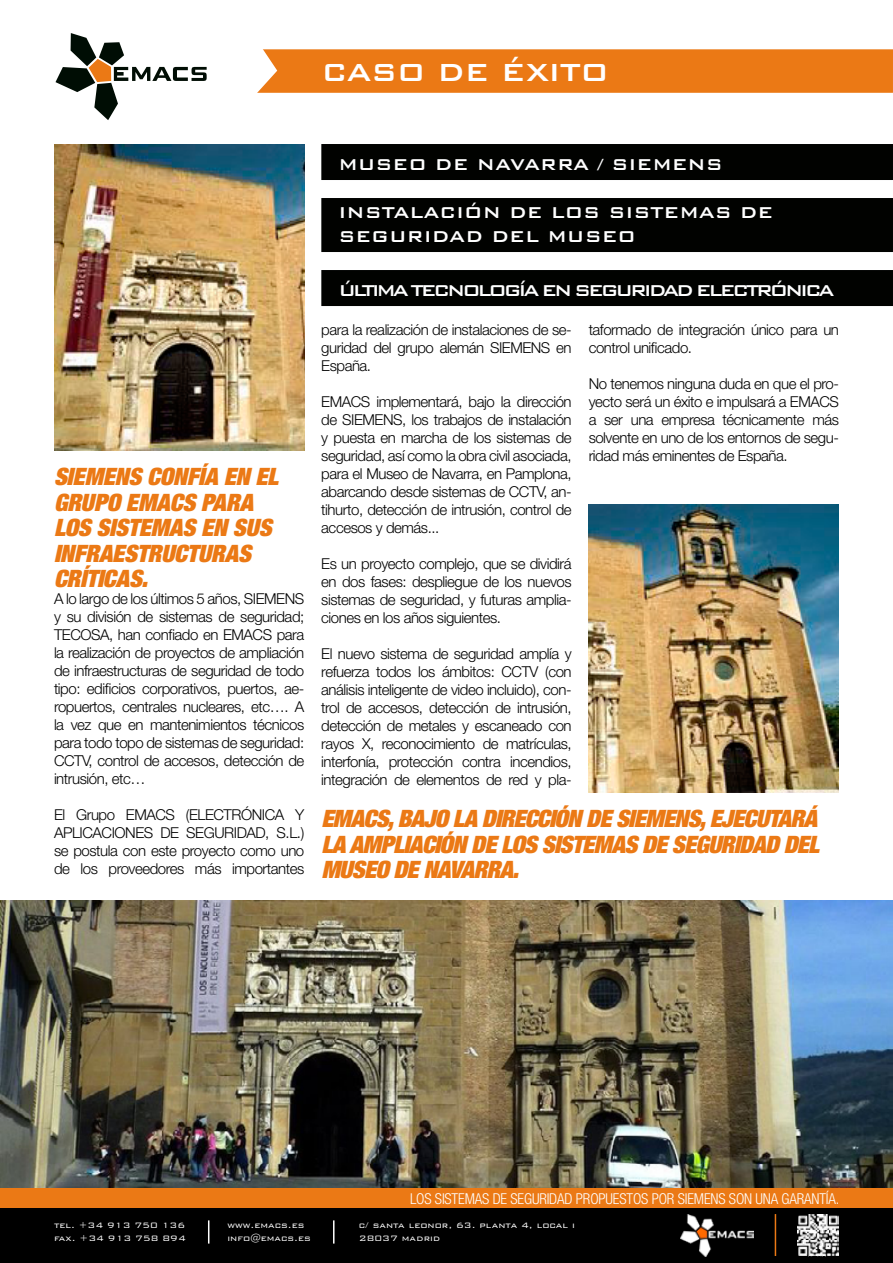
<style>
.page{position:relative;width:893px;height:1263px;background:#fff}
.page>*{position:absolute;margin:0;border:0;box-sizing:border-box;transform-origin:0 0}
.t1{font:500 33px "Bank Gothic BT";letter-spacing:-.02em;color:#fff}
.t2{font:italic 900 condensed 24px/25.5px "Helvetica Neue LT Std";letter-spacing:-.03em;color:#eb7915}
.t3{font:italic 900 condensed 24px/25.5px "Helvetica Neue LT Std";letter-spacing:-.01em;color:#eb7915}
.t4{font:500 21px "Bank Gothic BT";letter-spacing:-.025em;color:#fff}
.t5{font:500 21px "Bank Gothic BT";letter-spacing:-.15em;color:#fff}
.t6{font:300 15px/18px "Helvetica Neue LT Std";letter-spacing:-.03em;color:#000;text-align:justify}
.t7{font:300 condensed 15px "Helvetica Neue LT Std";letter-spacing:-.01em;color:#fff}
.t8{font:300 10.5px/12.5px "Bank Gothic BT";color:#fff}
</style>
<div class="page">
<div style="left:321px;top:144px;width:572px;height:36px;background:#010200"></div>
<div style="left:321px;top:198px;width:572px;height:54px;background:#010200"></div>
<div style="left:321px;top:270px;width:572px;height:36px;background:#010200"></div>
<div style="left:0;top:49px;width:893px;height:44px;background:#eb7915"></div>
<svg style="left:0;top:49px;width:277px;height:44px;background:#fdf6ef"></svg>
<svg style="left:56px;top:33px;width:151px;height:87px"></svg>
<img style="left:54px;top:144px;width:250px;height:306px">
<img style="left:0;top:900px;width:893px;height:288px">
<div style="left:1px;top:1188px;width:892px;height:21px;background:#eb7915"></div>
<img style="left:589px;top:504px;width:250px;height:288px">
<div style="left:0;top:1209px;width:893px;height:54px;background:#000"></div>
<svg style="left:333px;top:1220px;width:1px;height:23px"></svg>
<hr style="left:775px;top:1214px;width:1px;height:42px;background:#eb7915">
<svg style="left:208px;top:1220px;width:1px;height:23px"></svg>
<img style="left:680px;top:1214px;width:74px;height:42px">
<img style="left:797px;top:1214px;width:42px;height:42px">
<h1 class="t1" style="left:321px;top:54px;width:289px">caso de éxito</h1>
<h2 class="t3" style="left:54px;top:464px;width:226px">SIEMENS CONFÍA EN EL<br>GRUPO EMACS PARA<br>LOS SISTEMAS</h2>
<h2 class="t3" style="left:54px;top:515px;width:221px;text-indent:147px">EN SUS<br>INFRAES TRUCTURAS<br>CRÍTICAS.</h2>
<p class="t6" style="left:54px;top:589px;width:252px">A lo largo de los últimos 5 años, SIEMENS y su división de sistemas de seguridad; TECOSA, han confiado en EMACS para la realización de proyectos de ampliación de infraestructuras de seguridad de todo tipo: edificios corporativos, puertos, ae&shy;ropuertos, centrales nucleares, etc…. A la vez que en mantenimientos técnicos para todo topo de sistemas de seguridad:<br>CCTV, control de accesos, detección de intrusión, etc…</p>
<p class="t6" style="left:54px;top:805px;width:252px">El Grupo EMACS (ELECTRÓNICA Y APLICACIONES DE SEGURIDAD, S.L.) se postula con este proyecto como uno de los proveedores más importantes</p>
<h3 class="t4" style="left:338px;top:153px;width:54px">MUSEO</h3>
<h3 class="t4" style="left:435px;top:153px;width:16px">DE</h3>
<h3 class="t4" style="left:477px;top:153px;width:148px">NAVARRA / SIE</h3>
<h3 class="t4" style="left:652px;top:153px;width:67px">MENS</h3>
<h3 class="t4" style="left:338px;top:201px;width:42px">INSTA</h3>
<h3 class="t4" style="left:410px;top:201px;width:28px">LACI</h3>
<h3 class="t4" style="left:464px;top:201px;width:61px">ÓN DE</h3>
<h3 class="t4" style="left:551px;top:201px;width:31px">LOS</h3>
<h3 class="t4" style="left:608px;top:201px;width:15px">SISTE</h3>
<h3 class="t4" style="left:679px;top:201px;width:76px">MAS DE</h3>
<h3 class="t4" style="left:338px;top:225px;width:101px">SEGURIDAD</h3>
<h3 class="t4" style="left:491px;top:225px;width:110px">DEL MUSEO</h3>
<h3 class="t5" style="left:338px;top:279px;width:318px">ÚLTIMA TECNOLOGÍA EN SEGURIDAD</h3>
<h3 class="t4" style="left:696px;top:279px;width:116px">ELECTRÓNICA</h3>
<p class="t6" style="left:321px;top:320px;width:252px">para la realización de instalaciones de se&shy;guridad del grupo alemán SIEMENS en España.</p>
<p class="t6" style="left:321px;top:392px;width:252px">EMACS implementará, bajo la dirección de SIEMENS, los trabajos de instalación y puesta en marcha de los sistemas de seguridad, así como la obra civil asociada, para el Museo de Navarra, en Pamplona, abarcando desde sistemas de CCTV, an&shy;tihurto, detección de intrusión, control de accesos y demás...</p>
<p class="t6" style="left:321px;top:554px;width:252px">Es un proyecto complejo, que se dividirá en dos fases: despliegue de los nuevos sistemas de seguridad, y futuras amplia&shy;ciones en los años siguientes.</p>
<p class="t6" style="left:321px;top:644px;width:252px">El nuevo sistema de seguridad amplía y refuerza todos los ámbitos: CCTV (con análisis inteligente de video incluido), con&shy;trol de accesos, detección de intrusión, detección de metales y escaneado con rayos X, reconocimiento de matrículas, interfonía, protección contra incendios, integración de elementos de red y pla-</p>
<h2 class="t2" style="left:321px;top:806px;width:497px">EMACS, BAJO LA DIRECCIÓN DE SIEMENS, EJECUTARÁ<br>LA AMPLIACIÓN DE LOS SISTEMAS</h2>
<p class="t6" style="left:589px;top:320px;width:252px">taformado de integración único para un control unificado.</p>
<p class="t6" style="left:589px;top:374px;width:252px">No tenemos ninguna duda en que el pro&shy;yecto será un éxito e impulsará a EMACS a ser una empresa técnicamente más solvente en uno de los entornos de segu&shy;ridad más eminentes de España.</p>
<h2 class="t2" style="left:642px;top:831px;width:179px">DE SEGURIDAD DEL</h2>
<h2 class="t2" style="left:321px;top:857px;width:199px">MUSEO DE NA VARRA.</h2>
<p class="t8" style="left:54px;top:1219px;width:133px">tel. +34 913 750 136 fax. +34 913 758 894</p>
<p class="t8" style="left:227px;top:1219px;width:85px">www.emacs.es info@emacs.es</p>
<p class="t7" style="left:410px;top:1190px;width:431px">LOS SISTEMAS DE SEGURIDAD PROPUESTOS POR SIEMENS SON UNA GARANTÍA.</p>
<p class="t8" style="left:359px;top:1219px;width:217px">c/ santa leonor, 63. planta 4, local i<br>28037 madrid</p>
</div>
